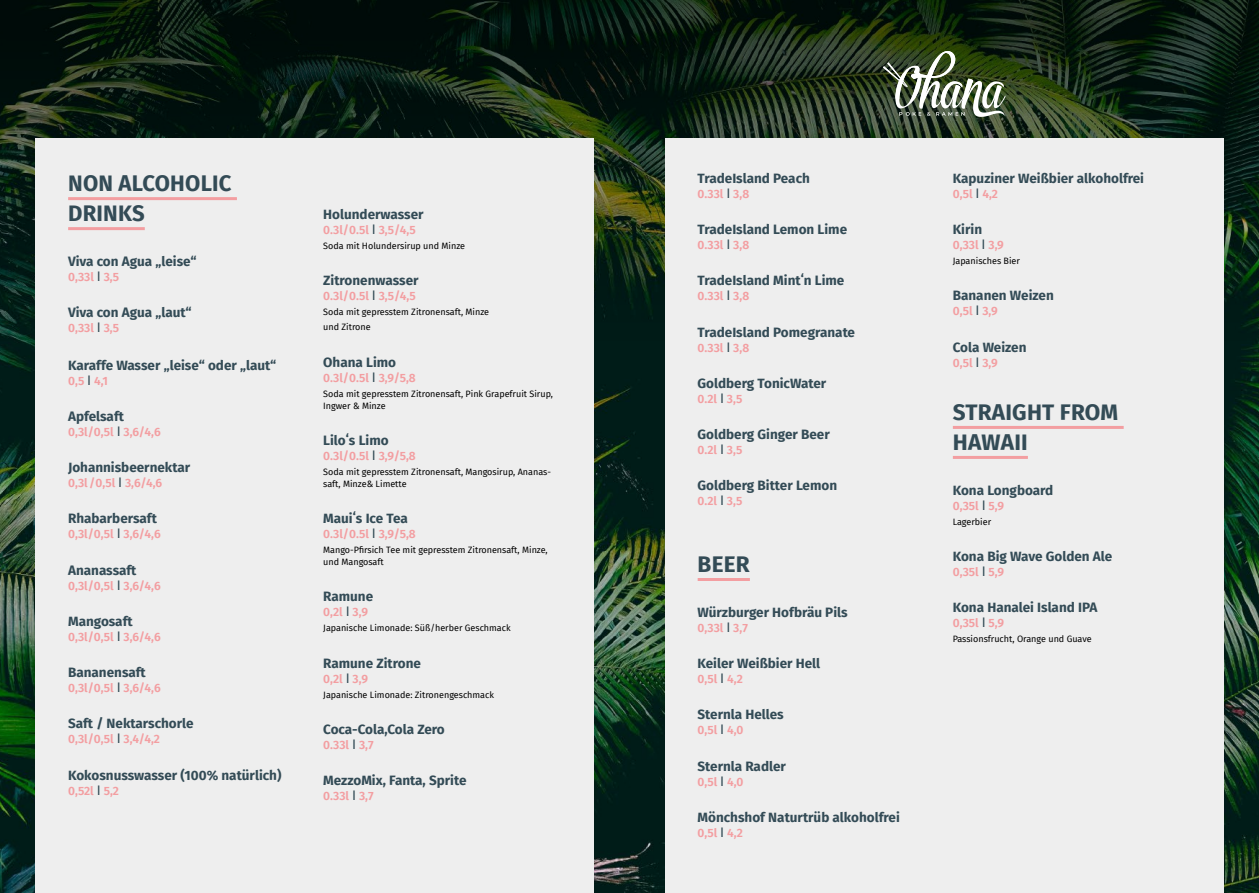
<style>
.page{position:relative;width:1259px;height:893px;background:#fff}
.page>*{position:absolute;margin:0;border:0;box-sizing:border-box;transform-origin:0 0}
.t1{font:700 22.5px/30px "Fira Sans";letter-spacing:.01em;color:#334b56}
.t2{font:700 13.5px "Fira Sans";color:#334b56}
.t3{font:600 12px "Fira Sans";color:#f39ea1}
.t4{font:9px/12px "Fira Sans";color:#000}
.s1{font-weight:400;font-size:13.5px;color:#334b56}
</style>
<div class="page">
<img style="left:0;top:375px;width:1259px;height:518px">
<svg style="left:0;top:0;width:1259px;height:375px;background:#112316"></svg>
<div style="left:665px;top:139px;width:558px;height:754px;background:#eee"></div>
<div style="left:36px;top:139px;width:558px;height:754px;background:#eee"></div>
<svg style="left:883px;top:50px;width:122px;height:67px"></svg>
<hr style="left:68px;top:197px;width:169px;height:3px;background:#f39ea1">
<hr style="left:68px;top:227px;width:77px;height:3px;background:#f39ea1">
<hr style="left:697px;top:578px;width:53px;height:3px;background:#f39ea1">
<hr style="left:953px;top:426px;width:170px;height:3px;background:#f39ea1">
<hr style="left:953px;top:456px;width:75px;height:3px;background:#f39ea1">
<h1 class="t1" style="left:68px;top:167px;width:165px">NON ALCOHOLIC<br>DRINKS</h1>
<p class="t2" style="left:68px;top:250px;width:130px">Viva con Agua „leise“</p>
<p class="t3" style="left:68px;top:267px;width:53px">0,33l <span class="s1">I</span> 3,5</p>
<p class="t2" style="left:68px;top:301px;width:125px">Viva con Agua „laut“</p>
<p class="t3" style="left:68px;top:318px;width:53px">0,33l <span class="s1">I</span> 3,5</p>
<p class="t2" style="left:68px;top:354px;width:210px">Karaffe Wasser „leise“ oder „laut“</p>
<p class="t3" style="left:68px;top:371px;width:41px">0,5 <span class="s1">I</span> 4,1</p>
<p class="t2" style="left:68px;top:405px;width:57px">Apfelsaft</p>
<p class="t3" style="left:68px;top:422px;width:94px">0,3l/0,5l <span class="s1">I</span> 3,6/4,6</p>
<p class="t2" style="left:68px;top:456px;width:124px">Johannisbeernektar</p>
<p class="t3" style="left:68px;top:473px;width:96px">0,3l/0,5l <span class="s1">I</span> 3,6/4,6</p>
<p class="t2" style="left:68px;top:507px;width:90px">Rhabarbersaft</p>
<p class="t3" style="left:68px;top:524px;width:94px">0,3l/0,5l <span class="s1">I</span> 3,6/4,6</p>
<p class="t2" style="left:68px;top:559px;width:70px">Ananassaft</p>
<p class="t3" style="left:68px;top:576px;width:94px">0,3l/0,5l <span class="s1">I</span> 3,6/4,6</p>
<p class="t2" style="left:68px;top:610px;width:66px">Mangosaft</p>
<p class="t3" style="left:68px;top:627px;width:94px">0,3l/0,5l <span class="s1">I</span> 3,6/4,6</p>
<p class="t2" style="left:68px;top:661px;width:79px">Bananensaft</p>
<p class="t3" style="left:68px;top:678px;width:94px">0,3l/0,5l <span class="s1">I</span> 3,6/4,6</p>
<p class="t2" style="left:68px;top:712px;width:127px">Saft / Nektarschorle</p>
<p class="t3" style="left:68px;top:729px;width:94px">0,3l/0,5l <span class="s1">I</span> 3,4/4,2</p>
<p class="t2" style="left:68px;top:764px;width:215px">Kokosnusswasser (100% natürlich)</p>
<p class="t3" style="left:68px;top:781px;width:52px">0,52l <span class="s1">I</span> 5,2</p>
<p class="t2" style="left:323px;top:203px;width:102px">Holunderwasser</p>
<p class="t3" style="left:323px;top:220px;width:94px">0.3l/0.5l <span class="s1">I</span> 3,5/4,5</p>
<p class="t4" style="left:323px;top:240px;width:143px">Soda mit Holundersirup und Minze</p>
<p class="t2" style="left:323px;top:269px;width:97px">Zitronenwasser</p>
<p class="t3" style="left:323px;top:286px;width:94px">0.3l/0.5l <span class="s1">I</span> 3,5/4,5</p>
<p class="t4" style="left:323px;top:304px;width:167px;line-height:15px">Soda mit gepresstem Zitronensaft, Minze und Zitrone</p>
<p class="t2" style="left:323px;top:350px;width:74px">Ohana Limo</p>
<p class="t3" style="left:323px;top:367px;width:94px">0.3l/0.5l <span class="s1">I</span> 3,9/5,8</p>
<p class="t4" style="left:323px;top:387px;width:231px">Soda mit gepresstem Zitronensaft, Pink Grapefruit Sirup,<br>Ingwer &amp; Minze</p>
<p class="t2" style="left:323px;top:429px;width:67px">Liloʻs Limo</p>
<p class="t3" style="left:323px;top:446px;width:94px">0.3l/0.5l <span class="s1">I</span> 3,9/5,8</p>
<p class="t4" style="left:323px;top:465px;width:229px">Soda mit gepresstem Zitronensaft, Mangosirup, Ananas&shy;saft, Minze&amp; Limette</p>
<p class="t2" style="left:323px;top:507px;width:86px">Mauiʻs Ice Tea</p>
<p class="t3" style="left:323px;top:524px;width:94px">0.3l/0.5l <span class="s1">I</span> 3,9/5,8</p>
<p class="t4" style="left:323px;top:544px;width:226px">Mango-Pfirsich Tee mit gepresstem Zitronensaft, Minze, und Mangosaft</p>
<p class="t2" style="left:323px;top:585px;width:51px">Ramune</p>
<p class="t3" style="left:323px;top:602px;width:46px">0,2l <span class="s1">I</span> 3,9</p>
<p class="t4" style="left:323px;top:622px;width:189px">Japanische Limonade: Süß/herber Geschmack</p>
<p class="t2" style="left:323px;top:651px;width:99px">Ramune Zitrone</p>
<p class="t3" style="left:323px;top:668px;width:46px">0,2l <span class="s1">I</span> 3,9</p>
<p class="t4" style="left:323px;top:688px;width:172px">Japanische Limonade: Zitronengeschmack</p>
<p class="t2" style="left:323px;top:718px;width:123px">Coca-Cola,Cola Zero</p>
<p class="t3" style="left:323px;top:735px;width:52px">0.33l <span class="s1">I</span> 3,7</p>
<p class="t2" style="left:323px;top:769px;width:145px">MezzoMix, Fanta, Sprite</p>
<p class="t3" style="left:323px;top:786px;width:52px">0.33l <span class="s1">I</span> 3,7</p>
<p class="t2" style="left:697px;top:167px;width:114px">TradeIsland Peach</p>
<p class="t3" style="left:697px;top:184px;width:53px">0.33l <span class="s1">I</span> 3,8</p>
<p class="t2" style="left:697px;top:218px;width:151px">TradeIsland Lemon Lime</p>
<p class="t3" style="left:697px;top:235px;width:53px">0.33l <span class="s1">I</span> 3,8</p>
<p class="t2" style="left:697px;top:269px;width:148px">TradeIsland Mintʻn Lime</p>
<p class="t3" style="left:697px;top:286px;width:53px">0.33l <span class="s1">I</span> 3,8</p>
<p class="t2" style="left:697px;top:320px;width:159px">TradeIsland Pomegranate</p>
<p class="t3" style="left:697px;top:337px;width:53px">0.33l <span class="s1">I</span> 3,8</p>
<p class="t2" style="left:697px;top:372px;width:130px">Goldberg TonicWater</p>
<p class="t3" style="left:697px;top:389px;width:46px">0.2l <span class="s1">I</span> 3,5</p>
<p class="t2" style="left:697px;top:423px;width:134px">Goldberg Ginger Beer</p>
<p class="t3" style="left:697px;top:440px;width:46px">0.2l <span class="s1">I</span> 3,5</p>
<p class="t2" style="left:697px;top:474px;width:141px">Goldberg Bitter Lemon</p>
<p class="t3" style="left:697px;top:491px;width:46px">0.2l <span class="s1">I</span> 3,5</p>
<h1 class="t1" style="left:697px;top:548px;width:54px">BEER</h1>
<p class="t2" style="left:697px;top:601px;width:152px">Würzburger Hofbräu Pils</p>
<p class="t3" style="left:697px;top:618px;width:52px">0,33l <span class="s1">I</span> 3,7</p>
<p class="t2" style="left:697px;top:652px;width:124px">Keiler Weißbier Hell</p>
<p class="t3" style="left:697px;top:669px;width:47px">0,5l <span class="s1">I</span> 4,2</p>
<p class="t2" style="left:697px;top:703px;width:88px">Sternla Helles</p>
<p class="t3" style="left:697px;top:720px;width:48px">0,5l <span class="s1">I</span> 4,0</p>
<p class="t2" style="left:697px;top:754px;width:90px">Sternla Radler</p>
<p class="t3" style="left:697px;top:771px;width:48px">0,5l <span class="s1">I</span> 4,0</p>
<p class="t2" style="left:697px;top:806px;width:204px">Mönchshof Naturtrüb alkoholfrei</p>
<p class="t3" style="left:697px;top:823px;width:47px">0,5l <span class="s1">I</span> 4,2</p>
<p class="t2" style="left:952px;top:167px;width:193px">Kapuziner Weißbier alkoholfrei</p>
<p class="t3" style="left:952px;top:184px;width:47px">0,5l <span class="s1">I</span> 4,2</p>
<p class="t2" style="left:952px;top:218px;width:31px">Kirin</p>
<p class="t3" style="left:952px;top:235px;width:53px">0,33l <span class="s1">I</span> 3,9</p>
<p class="t4" style="left:952px;top:255px;width:69px">Japanisches Bier</p>
<p class="t2" style="left:952px;top:284px;width:103px">Bananen Weizen</p>
<p class="t3" style="left:952px;top:301px;width:47px">0,5l <span class="s1">I</span> 3,9</p>
<p class="t2" style="left:952px;top:335px;width:75px">Cola Weizen</p>
<p class="t3" style="left:952px;top:352px;width:47px">0,5l <span class="s1">I</span> 3,9</p>
<h1 class="t1" style="left:953px;top:395px;width:167px">STRAIGHT FROM<br>HAWAII</h1>
<p class="t2" style="left:952px;top:479px;width:102px">Kona Longboard</p>
<p class="t3" style="left:952px;top:496px;width:53px">0,35l <span class="s1">I</span> 5,9</p>
<p class="t4" style="left:952px;top:515px;width:40px">Lagerbier</p>
<p class="t2" style="left:952px;top:545px;width:161px">Kona Big Wave Golden Ale</p>
<p class="t3" style="left:952px;top:562px;width:53px">0,35l <span class="s1">I</span> 5,9</p>
<p class="t2" style="left:952px;top:596px;width:146px">Kona Hanalei Island IPA</p>
<p class="t3" style="left:952px;top:613px;width:53px">0,35l <span class="s1">I</span> 5,9</p>
<p class="t4" style="left:952px;top:633px;width:140px">Passionsfrucht, Orange und Guave</p>
</div>
